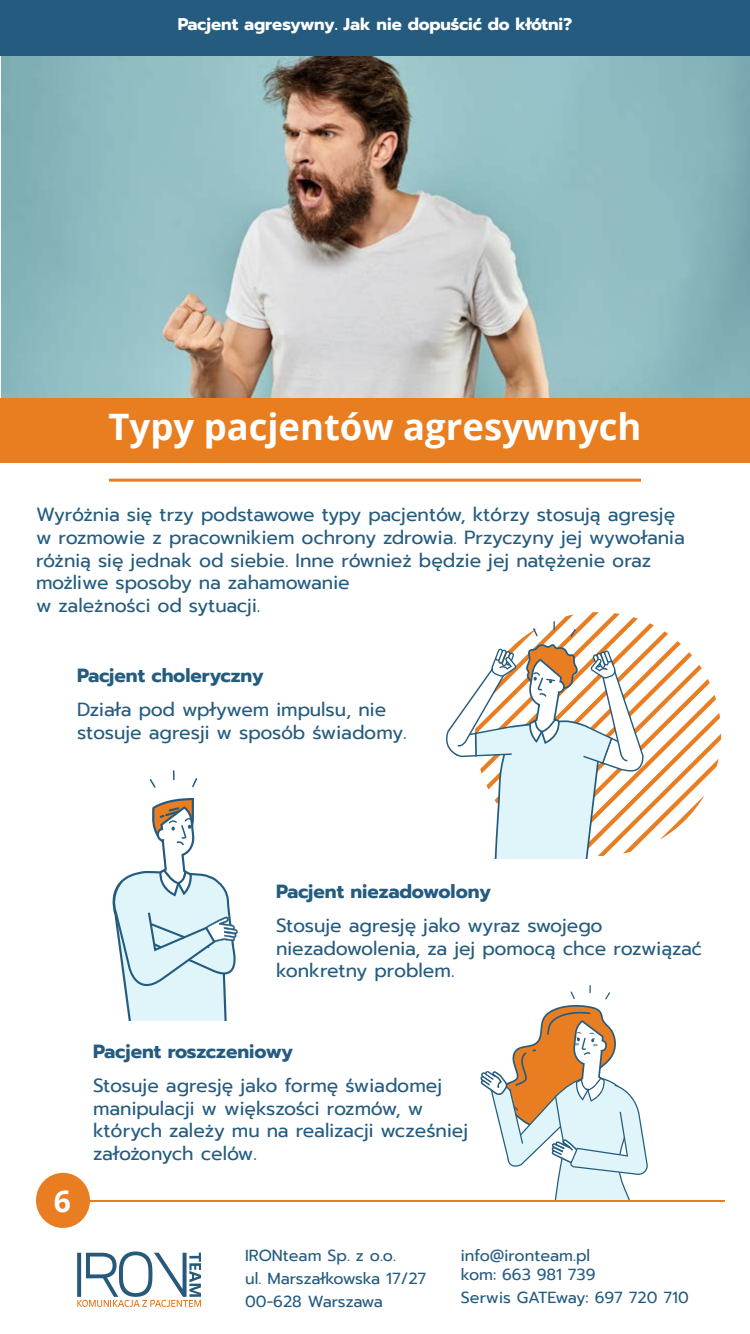
<style>
.page{position:relative;width:750px;height:1334px;background:#fff}
.page>*{position:absolute;margin:0;border:0;box-sizing:border-box;transform-origin:0 0}
.t1{font:700 36.5px "Open Sans";color:#fff}
.t2{font:700 30px "Open Sans";color:#fff}
.t3{font:19px/22.8px "Prompt";color:#245c80}
.t4{font:700 19px "Prompt";color:#245c80}
.t5{font:700 16.9px "Prompt";color:#fff}
.t6{font:16px/23.2px "Prompt";color:#245c80}
</style>
<div class="page">
<img style="left:2px;top:0;width:748px;height:399px">
<div style="left:0;top:399px;width:750px;height:64px;background:#e97e21"></div>
<hr style="left:109px;top:479px;width:532px;height:3px;background:#e97e21">
<hr style="left:79px;top:1200px;width:646px;height:3px;background:#e97e21">
<div style="left:36px;top:1173px;width:54px;height:55px;background:#e87d21;border-radius:50%"></div>
<svg style="left:77px;top:1251px;width:124px;height:56px"></svg>
<svg style="left:480px;top:985px;width:168px;height:214px"></svg>
<svg style="left:112px;top:798px;width:126px;height:223px"></svg>
<svg style="left:150px;top:779px;width:6px;height:9px"></svg>
<svg style="left:173px;top:770px;width:2px;height:10px"></svg>
<svg style="left:192px;top:778px;width:5px;height:9px"></svg>
<svg style="left:446px;top:612px;width:275px;height:246px"></svg>
<div style="left:0;top:1px;width:750px;height:55px;background:#245b7f"></div>
<p class="t5" style="left:178px;top:11px;width:396px">Pacjent agresywny. Jak nie dopuścić do kłótni?</p>
<h1 class="t1" style="left:108px;top:401px;width:535px">Typy pacjentów agresywnych</h1>
<p class="t3" style="left:36px;top:503px;width:650px">Wyróżnia się trzy podstawowe typy pacjentów, którzy stosują agresję w rozmowie z pracownikiem ochrony zdrowia. Przyczyny jej wywołania różnią się jednak od siebie. Inne również będzie jej natężenie oraz możliwe sposoby na zahamowanie<br>w zależności od sytuacji.</p>
<p class="t4" style="left:77px;top:661px;width:188px">Pacjent choleryczny</p>
<p class="t3" style="left:77px;top:698px;width:331px">Działa pod wpływem impulsu, nie stosuje agresji w sposób świadomy.</p>
<p class="t4" style="left:276px;top:877px;width:216px">Pacjent niezadowolony</p>
<p class="t3" style="left:276px;top:914px;width:427px">Stosuje agresję jako wyraz swojego niezadowolenia, za jej pomocą chce rozwiązać konkretny problem.</p>
<h2 class="t2" style="left:54px;top:1180px;width:19px">6</h2>
<p class="t4" style="left:93px;top:1037px;width:201px">Pacjent roszczeniowy</p>
<p class="t3" style="left:93px;top:1074px;width:376px">Stosuje agresję jako formę świadomej manipulacji w większości rozmów, w których zależy mu na realizacji wcześniej założonych celów.</p>
<p class="t6" style="left:245px;top:1244px;width:183px">IRONteam Sp. z o.o.<br>ul. Marszałkowska 17/27<br>00-628 Warszawa</p>
<p class="t6" style="left:461px;top:1246px;width:136px;line-height:19.2px">info@ironteam.pl kom: 663 981 739</p>
<p class="t6" style="left:461px;top:1286px;width:229px">Serwis GATEway: 697 720 710</p>
</div>
